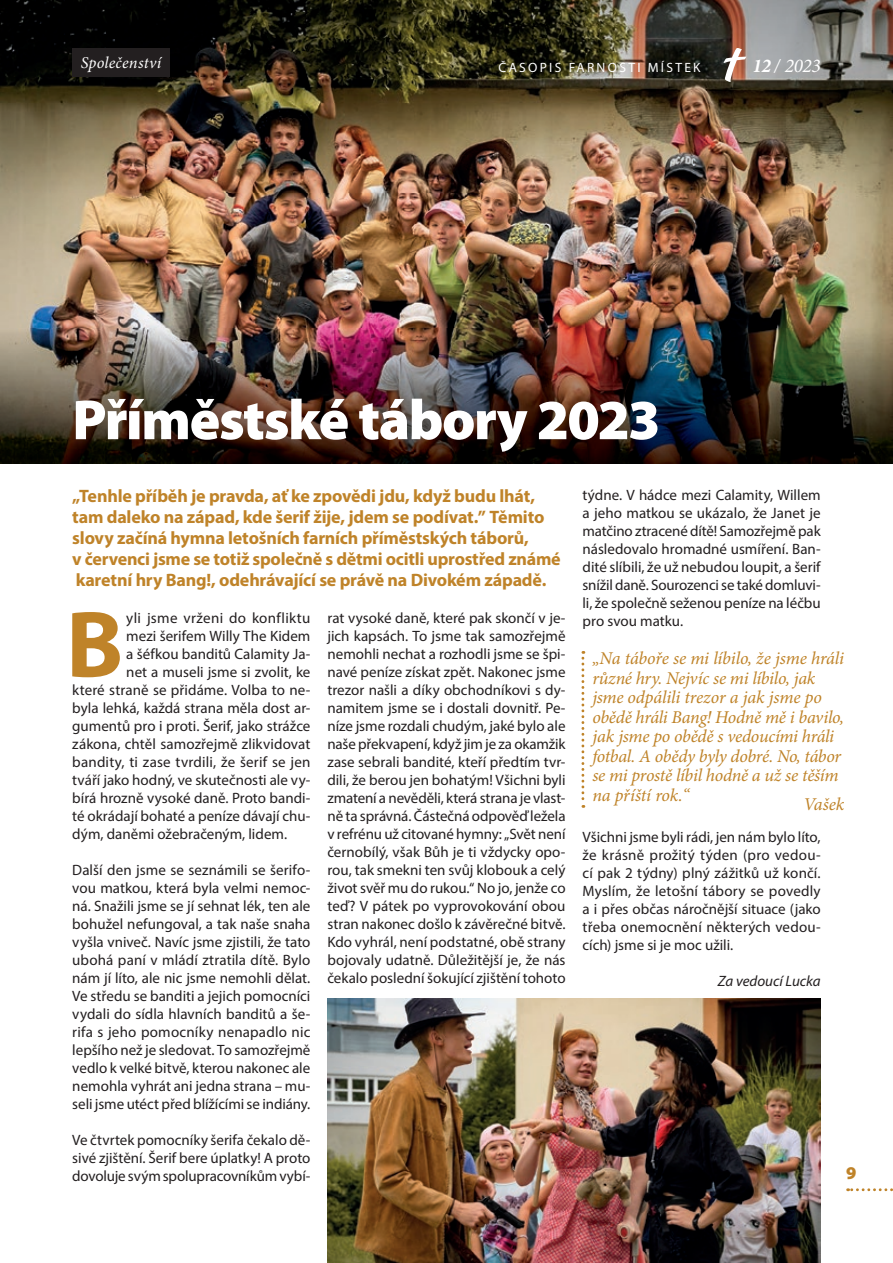
<style>
.page{position:relative;width:893px;height:1263px;background:#fff}
.page>*{position:absolute;margin:0;border:0;box-sizing:border-box;transform-origin:0 0}
.t1{font:700 95.1px "Myriad Pro";color:#bf8329}
.t2{font:900 57px "Myriad Pro";letter-spacing:-.025em;color:#fff}
.t3{font:italic 19.5px "Minion Pro";color:#fff}
.t4{font:700 18px/21px "Myriad Pro";letter-spacing:-.01em;color:#bf8329}
.t5{font:italic 18px/19.5px "Minion Pro";letter-spacing:-.015em;color:#bf8329}
.t6{font:900 18px "Myriad Pro";color:#bf8329}
.t7{font:italic 16.5px "Minion Pro";letter-spacing:.01em;color:#fff}
.t8{font:15px/18px "Myriad Pro";color:#231f20;text-align:justify}
.t9{font:15px "Myriad Pro";letter-spacing:.02em;color:#231f20}
.t10{font:italic 15px "Myriad Pro";letter-spacing:-.005em;color:#231f20}
.t11{font:13.5px "Myriad Pro";letter-spacing:.17em;color:#fff}
.s1{font-weight:700}
</style>
<div class="page">
<svg style="left:848px;top:1188px;width:45px;height:3px"></svg>
<img style="left:0;top:193px;width:893px;height:135px">
<img style="left:0;top:463px;width:893px;height:1px">
<img style="left:0;top:328px;width:893px;height:135px">
<img style="left:0;top:0;width:893px;height:193px">
<svg style="left:723px;top:48px;width:24px;height:34px"></svg>
<div style="left:72px;top:48px;width:98px;height:29px;background:#231f20"></div>
<img style="left:327px;top:999px;width:494px;height:264px">
<svg style="left:581px;top:651px;width:3px;height:157px"></svg>
<p class="t7" style="left:81px;top:52px;width:82px">Společenství</p>
<p class="t11" style="left:498px;top:59px;width:204px">ČASOPIS FARNOSTI MÍSTEK</p>
<h3 class="t3" style="left:752px;top:52px;width:70px"><span class="s1">12</span> / 2023</h3>
<h2 class="t2" style="left:72px;top:388px;width:590px">Příměstské tábory 2023</h2>
<p class="t4" style="left:72px;top:485px;width:490px">„Tenhle příběh je pravda, ať ke zpovědi jdu, když budu lhát, tam daleko na západ, kde šerif žije, jdem se podívat.” Těmito slovy začíná hymna letošních farních příměstských táborů,<br>v červenci jsme se totiž společně s dětmi ocitli uprostřed známé karetní hry Bang!, odehrávající se právě na Divokém západě.</p>
<h1 class="t1" style="left:66px;top:582px;width:59px">B</h1>
<p class="t9" style="left:126px;top:608px;width:186px">yli jsme vrženi do konfliktu</p>
<p class="t8" style="left:126px;top:626px;width:186px">mezi šerifem Willy The Kidem</p>
<p class="t8" style="left:126px;top:644px;width:186px">a šéfkou banditů Calamity Ja-</p>
<p class="t8" style="left:126px;top:662px;width:186px">net a museli jsme si zvolit, ke</p>
<p class="t8" style="left:72px;top:680px;width:240px">které straně se přidáme. Volba to ne-</p>
<p class="t8" style="left:72px;top:698px;width:240px">byla lehká, každá strana měla dost ar-</p>
<p class="t8" style="left:72px;top:716px;width:240px">gumentů pro i proti. Šerif, jako strážce</p>
<p class="t8" style="left:72px;top:734px;width:240px">zákona, chtěl samozřejmě zlikvidovat</p>
<p class="t8" style="left:72px;top:752px;width:240px">bandity, ti zase tvrdili, že šerif se jen</p>
<p class="t8" style="left:72px;top:770px;width:240px">tváří jako hodný, ve skutečnosti ale vy-</p>
<p class="t8" style="left:72px;top:788px;width:240px">bírá hrozně vysoké daně. Proto bandi-</p>
<p class="t8" style="left:72px;top:806px;width:240px">té okrádají bohaté a peníze dávají chu-</p>
<p class="t8" style="left:72px;top:824px;width:216px">dým, daněmi ožebračeným, lidem.</p>
<p class="t8" style="left:72px;top:860px;width:240px">Další den jsme se seznámili se šerifo&shy;vou matkou, která byla velmi nemoc&shy;ná. Snažili jsme se jí sehnat lék, ten ale bohužel nefungoval, a tak naše snaha vyšla vniveč. Navíc jsme zjistili, že tato ubohá paní v mládí ztratila dítě. Bylo nám jí líto, ale nic jsme nemohli dělat.<br>Ve středu se banditi a jejich pomocníci vydali do sídla hlavních banditů a še&shy;rifa s jeho pomocníky nenapadlo nic lepšího než je sledovat. To samozřejmě vedlo k velké bitvě, kterou nakonec ale nemohla vyhrát ani jedna strana – mu&shy;seli jsme utéct před blížícími se indiány.</p>
<p class="t8" style="left:72px;top:1130px;width:240px">Ve čtvrtek pomocníky šerifa čekalo dě&shy;sivé zjištění. Šerif bere úplatky! A proto dovoluje svým spolupracovníkům vybí-</p>
<p class="t8" style="left:327px;top:608px;width:240px">rat vysoké daně, které pak skončí v je&shy;jich kapsách. To jsme tak samozřejmě nemohli nechat a rozhodli jsme se špi&shy;navé peníze získat zpět. Nakonec jsme trezor našli a díky obchodníkovi s dy&shy;namitem jsme se i dostali dovnitř. Pe&shy;níze jsme rozdali chudým, jaké bylo ale naše překvapení, když jim je za okamžik zase sebrali bandité, kteří předtím tvr&shy;dili, že berou jen bohatým! Všichni byli zmatení a nevěděli, která strana je vlast&shy;ně ta správná. Částečná odpověď ležela v refrénu už citované hymny: „Svět není černobílý, však Bůh je ti vždycky opo&shy;rou, tak smekni ten svůj klobouk a celý život svěř mu do rukou.“ No jo, jenže co teď? V pátek po vyprovokování obou stran nakonec došlo k závěrečné bitvě.<br>Kdo vyhrál, není podstatné, obě strany bojovaly udatně. Důležitější je, že nás čekalo poslední šokující zjištění tohoto</p>
<p class="t8" style="left:583px;top:485px;width:240px">týdne. V hádce mezi Calamity, Willem a jeho matkou se ukázalo, že Janet je matčino ztracené dítě! Samozřejmě pak následovalo hromadné usmíření. Ban&shy;dité slíbili, že už nebudou loupit, a šerif snížil daně. Sourozenci se také domluvi&shy;li, že společně seženou peníze na léčbu pro svou matku.</p>
<p class="t5" style="left:592px;top:649px;width:253px">„Na táboře se mi líbilo, že jsme hráli různé hry. Nejvíc se mi líbilo, jak jsme odpálili trezor a jak jsme po obědě hráli Bang! Hodně mě i bavilo, jak jsme po obědě s vedoucími hráli fotbal. A obědy byly dobré. No, tábor se mi prostě líbil hodně a už se těším na příští rok.“</p>
<p class="t5" style="left:803px;top:794px;width:42px">Vašek</p>
<p class="t8" style="left:583px;top:827px;width:240px">Všichni jsme byli rádi, jen nám bylo líto, že krásně prožitý týden (pro vedou&shy;cí pak 2 týdny) plný zážitků už končí.<br>Myslím, že letošní tábory se povedly a i přes občas náročnější situace (jako třeba onemocnění některých vedou&shy;cích) jsme si je moc užili.</p>
<p class="t10" style="left:718px;top:971px;width:104px">Za vedoucí Lucka</p>
<p class="t6" style="left:846px;top:1162px;width:12px">9</p>
</div>
